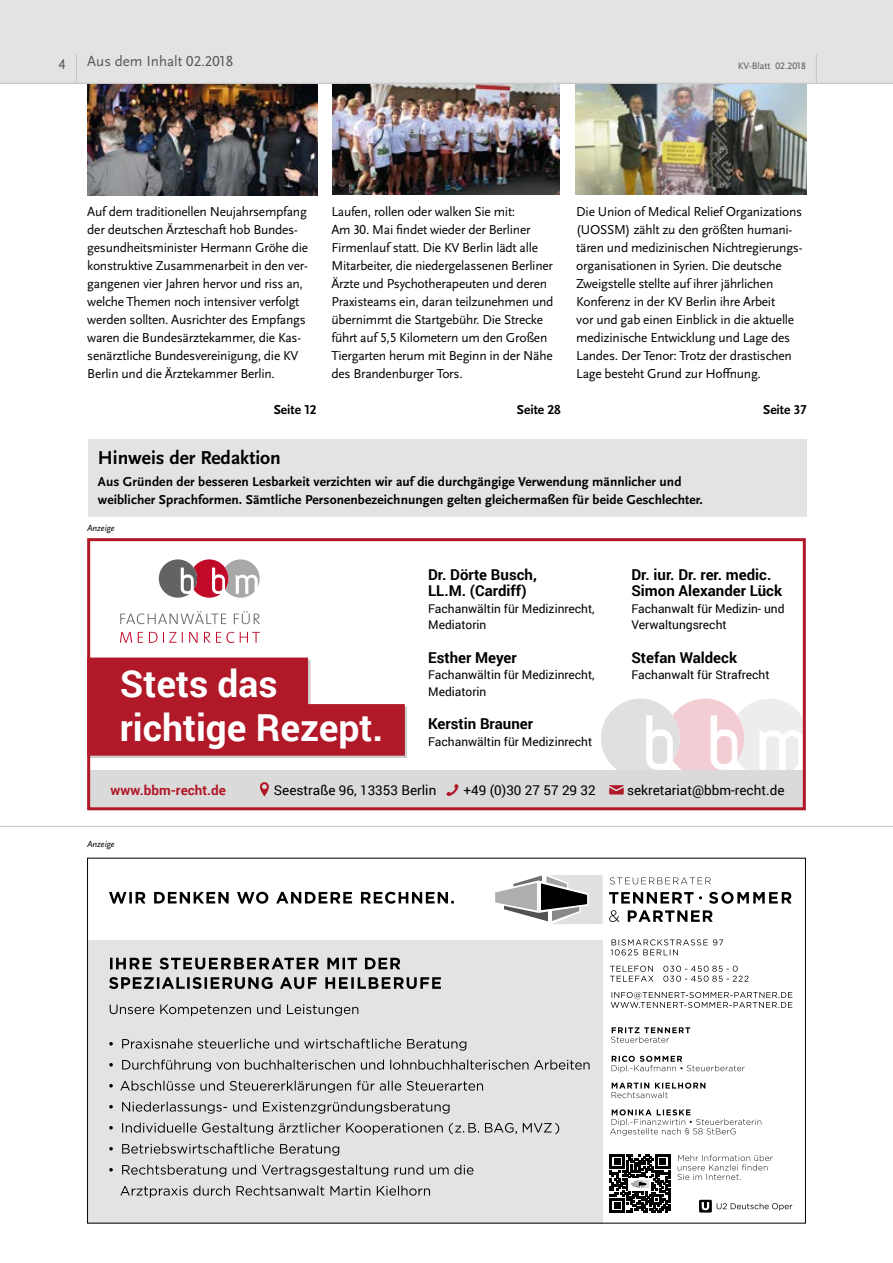
<style>
.page{position:relative;width:893px;height:1263px;background:#fff}
.page>*{position:absolute;margin:0;border:0;box-sizing:border-box;transform-origin:0 0}
.t1{font:700 37.2px/44.7px "Roboto";color:#fff}
.t2{font:700 24.15px "Gotham";letter-spacing:.05em;color:#000}
.t3{font:700 19.5px "Scala Sans Pro";color:#000}
.t4{font:700 16.35px/18.3px "Gotham";letter-spacing:.05em;color:#000}
.t5{font:700 15px/16.5px "Roboto";color:#000}
.t6{font:15px "Scala Sans Pro";color:#575756}
.t7{font:13.5px/18px "Scala Sans Pro";letter-spacing:-.02em;color:#000}
.t8{font:700 13.5px/18px "Scala Sans Pro";letter-spacing:.005em;color:#000}
.t9{font:13.5px "Roboto";color:#000}
.t10{font:700 13.5px "Roboto";color:#b11828}
.t11{font:12px/16.5px "Roboto";color:#000}
.t12{font:9.75px "Scala Sans Pro";color:#575756}
.t13{font:300 9.6px "Gotham";letter-spacing:.13em;color:#000}
.t14{font:italic 9px "Scala Sans Pro";color:#000}
.s1{font-weight:300;font-size:12.45px}
.s2{font-weight:300}
.s3{font-weight:300;font-size:18.3px}
</style>
<div class="page">
<img style="left:333px;top:84px;width:227px;height:111px">
<img style="left:576px;top:84px;width:230px;height:111px">
<img style="left:87px;top:84px;width:231px;height:111px">
<div style="left:0;top:0;width:893px;height:83px;background:#e3e3e3"></div>
<hr style="left:0;top:826px;width:893px;height:1px;background:#c6c6c6">
<svg style="left:816px;top:54px;width:1px;height:29px"></svg>
<svg style="left:76px;top:54px;width:1px;height:29px"></svg>
<hr style="left:0;top:83px;width:893px;height:1px;background:#c6c6c6">
<div style="left:87px;top:940px;width:516px;height:283px;background:#e3e3e3"></div>
<svg style="left:717px;top:1203px;width:75px;height:7px"></svg>
<svg style="left:699px;top:1200px;width:13px;height:12px"></svg>
<svg style="left:702px;top:1202px;width:7px;height:8px"></svg>
<svg style="left:609px;top:892px;width:93px;height:11px"></svg>
<svg style="left:709px;top:892px;width:83px;height:12px"></svg>
<svg style="left:609px;top:910px;width:10px;height:12px"></svg>
<svg style="left:628px;top:910px;width:85px;height:12px"></svg>
<svg style="left:610px;top:877px;width:101px;height:7px"></svg>
<svg style="left:495px;top:875px;width:108px;height:49px"></svg>
<svg style="left:612px;top:1056px;width:133px;height:16px"></svg>
<svg style="left:610px;top:1109px;width:151px;height:27px"></svg>
<svg style="left:612px;top:1082px;width:93px;height:16px"></svg>
<svg style="left:611px;top:1027px;width:79px;height:16px"></svg>
<svg style="left:677px;top:1155px;width:96px;height:25px"></svg>
<svg style="left:611px;top:992px;width:181px;height:16px"></svg>
<svg style="left:610px;top:966px;width:138px;height:16px"></svg>
<svg style="left:611px;top:939px;width:112px;height:16px"></svg>
<svg style="left:110px;top:1004px;width:248px;height:12px"></svg>
<svg style="left:120px;top:1186px;width:310px;height:12px"></svg>
<svg style="left:122px;top:1165px;width:351px;height:12px"></svg>
<svg style="left:122px;top:1143px;width:217px;height:13px"></svg>
<svg style="left:122px;top:1123px;width:437px;height:12px"></svg>
<svg style="left:122px;top:1102px;width:328px;height:12px"></svg>
<svg style="left:120px;top:1080px;width:363px;height:13px"></svg>
<svg style="left:122px;top:1059px;width:468px;height:13px"></svg>
<svg style="left:122px;top:1038px;width:344px;height:13px"></svg>
<svg style="left:109px;top:1168px;width:4px;height:3px"></svg>
<svg style="left:109px;top:1147px;width:4px;height:3px"></svg>
<svg style="left:109px;top:1126px;width:4px;height:3px"></svg>
<svg style="left:109px;top:1105px;width:4px;height:3px"></svg>
<svg style="left:109px;top:1084px;width:4px;height:3px"></svg>
<svg style="left:109px;top:1063px;width:4px;height:3px"></svg>
<svg style="left:109px;top:1042px;width:4px;height:3px"></svg>
<svg style="left:109px;top:977px;width:332px;height:12px"></svg>
<svg style="left:110px;top:957px;width:290px;height:12px"></svg>
<svg style="left:109px;top:892px;width:345px;height:12px"></svg>
<svg style="left:610px;top:1154px;width:60px;height:58px"></svg>
<div style="left:88px;top:439px;width:719px;height:78px;background:#e3e3e3"></div>
<svg style="left:120px;top:632px;width:140px;height:11px"></svg>
<svg style="left:120px;top:611px;width:140px;height:13px"></svg>
<svg style="left:159px;top:559px;width:101px;height:39px"></svg>
<svg style="left:601px;top:699px;width:201px;height:71px"></svg>
<div style="left:89px;top:660px;width:318px;height:98px;background:#000;opacity:.2"></div>
<svg style="left:91px;top:657px;width:314px;height:99px;background:#bc3b48"></svg>
<div style="left:87px;top:770px;width:719px;height:40px;background:#dadada"></div>
<svg style="left:260px;top:782px;width:9px;height:14px"></svg>
<svg style="left:446px;top:784px;width:13px;height:12px"></svg>
<svg style="left:609px;top:785px;width:15px;height:9px"></svg>
<div style="left:87px;top:538px;width:719px;height:272px;border:3px solid #b11828"></div>
<p class="t6" style="left:59px;top:56px;width:8px">4</p>
<p class="t6" style="left:87px;top:53px;width:147px">Aus dem Inhalt 02.2018</p>
<p class="t12" style="left:738px;top:60px;width:69px">KV-Blatt 02.2018</p>
<p class="t7" style="left:87px;top:203px;width:222px">Auf dem traditionellen Neujahrsempfang der deutschen Ärzteschaft hob Bundes&shy;gesundheitsminister Hermann Gröhe die konstruktive Zusammenarbeit in den ver&shy;gangenen vier Jahren hervor und riss an, welche Themen noch intensiver verfolgt werden sollten. Ausrichter des Empfangs waren die Bundesärztekammer, die Kas&shy;senärztliche Bundesvereinigung, die KV Berlin und die Ärztekammer Berlin.</p>
<p class="t8" style="left:274px;top:401px;width:44px">Seite 12</p>
<h3 class="t3" style="left:98px;top:446px;width:185px">Hinweis der Redaktion</h3>
<p class="t7" style="left:331px;top:203px;width:223px">Laufen, rollen oder walken Sie mit:<br>Am 30. Mai findet wieder der Berliner Firmenlauf statt. Die KV Berlin lädt alle Mitarbeiter, die niedergelassenen Berliner Ärzte und Psychotherapeuten und deren Praxisteams ein, daran teilzunehmen und übernimmt die Startgebühr. Die Strecke führt auf 5,5 Kilometern um den Großen Tiergarten herum mit Beginn in der Nähe des Brandenburger Tors.</p>
<p class="t8" style="left:517px;top:401px;width:46px">Seite 28</p>
<p class="t7" style="left:576px;top:203px;width:228px">Die Union of Medical Relief Organizations (UOSSM) zählt zu den größten humani&shy;tären und medizinischen Nichtregierungs&shy;organisationen in Syrien. Die deutsche Zweigstelle stellte auf ihrer jährlichen Konferenz in der KV Berlin ihre Arbeit<br>vor und gab einen Einblick in die aktuelle medizinische Entwicklung und Lage des Landes. Der Tenor: Trotz der drastischen Lage besteht Grund zur Hoffnung.</p>
<p class="t8" style="left:763px;top:401px;width:45px">Seite 37</p>
<p class="t8" style="left:98px;top:473px;width:606px">Aus Gründen der besseren Lesbarkeit verzichten wir auf die durchgängige Verwendung männlicher und weiblicher Sprachformen. Sämtliche Personenbezeichnungen gelten gleichermaßen für beide Geschlechter.</p>
<p class="t14" style="left:87px;top:522px;width:29px">Anzeige</p>
<p class="t5" style="left:428px;top:566px;width:110px">Dr. Dörte Busch,<br>LL.M. (Cardiff)</p>
<p class="t11" style="left:428px;top:600px;width:168px">Fachanwältin für Medizinrecht,<br>Mediatorin</p>
<p class="t5" style="left:428px;top:649px;width:90px">Esther Meyer</p>
<p class="t11" style="left:428px;top:666px;width:168px">Fachanwältin für Medizinrecht,<br>Mediatorin</p>
<p class="t5" style="left:428px;top:715px;width:106px">Kerstin Brauner</p>
<p class="t11" style="left:428px;top:733px;width:166px">Fachanwältin für Medizinrecht</p>
<p class="t5" style="left:631px;top:566px;width:152px">Dr. iur. Dr. rer. medic.<br>Simon Alexander Lück</p>
<p class="t11" style="left:631px;top:600px;width:155px">Fachanwalt für Medizin- und<br>Verwaltungsrecht</p>
<p class="t5" style="left:631px;top:649px;width:107px">Stefan Waldeck</p>
<p class="t11" style="left:631px;top:666px;width:140px">Fachanwalt für Strafrecht</p>
<p class="t13" style="left:609px;top:570px;width:103px">STEUERBERATER</p>
<p class="t4" style="left:608px;top:584px;width:185px">TENNERT <span class="s1">•</span> SOMMER <span class="s2">&amp;</span> PARTNER</p>
<h2 class="t2" style="left:608px;top:660px;width:273px">TENNERT <span class="s3">•</span> SOMMER</h2>
<h1 class="t1" style="left:120px;top:659px;width:265px">Stets das richtige Rezept.</h1>
<p class="t10" style="left:111px;top:780px;width:117px">www.bbm-recht.de</p>
<p class="t9" style="left:274px;top:780px;width:164px">Seestraße 96, 13353 Berlin</p>
<p class="t9" style="left:463px;top:780px;width:134px">+49 (0)30 27 57 29 32</p>
<p class="t9" style="left:627px;top:780px;width:159px">sekretariat@bbm-recht.de</p>
<p class="t14" style="left:87px;top:839px;width:29px">Anzeige</p>
</div>
